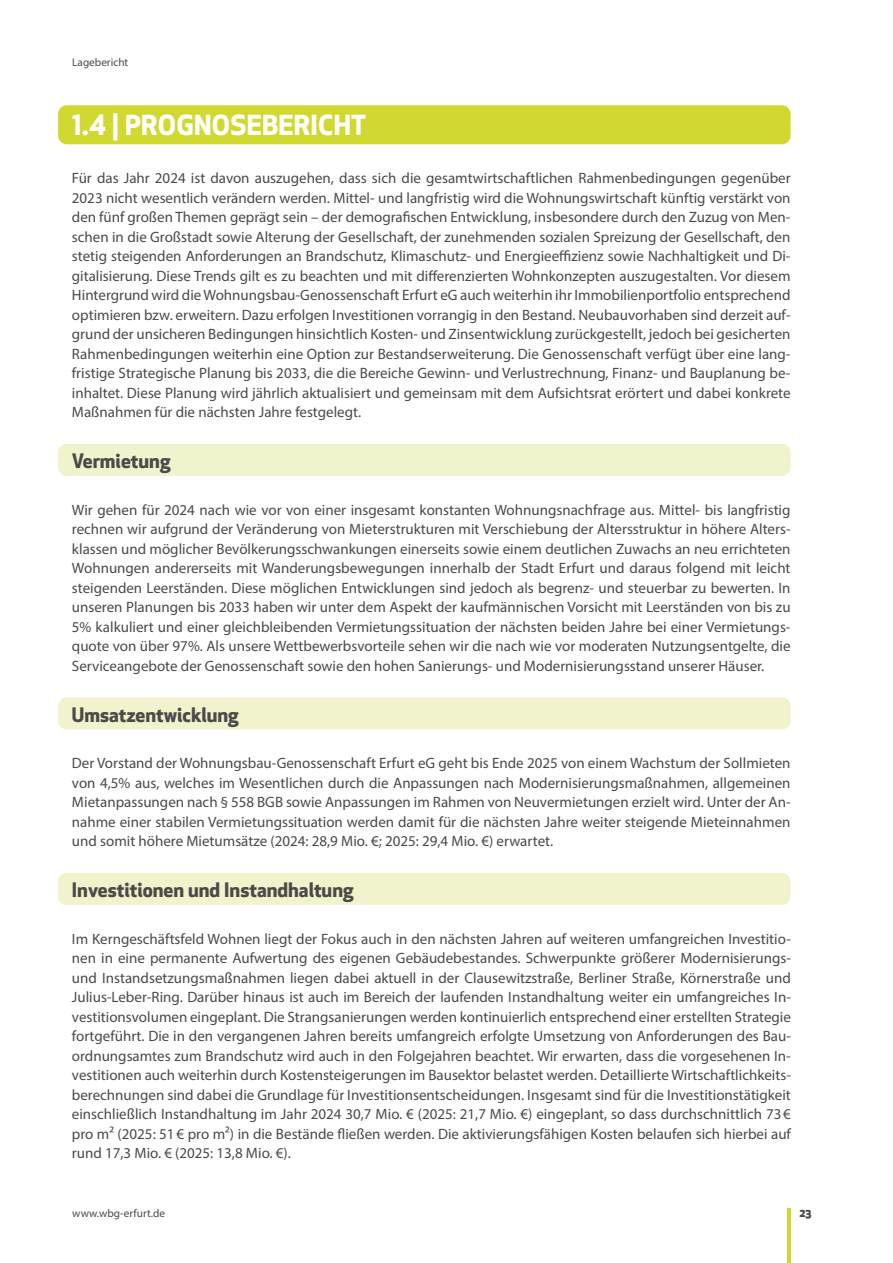
<style>
.page{position:relative;width:893px;height:1263px;background:#fff}
.page>*{position:absolute;margin:0;border:0;box-sizing:border-box;transform-origin:0 0}
.t1{font:700 27px "Apex New";letter-spacing:.01em;color:#fff}
.t2{font:700 19.5px "Apex New";color:#4a4a49}
.t3{font:15px/19.5px "Myriad Pro";color:#4a4a49;text-align:justify}
.t4{font:11.25px "Myriad Pro";color:#4b4a49}
.t5{font:11.25px "Myriad Pro";color:#4a4a49}
.t6{font:800 11.25px "Apex New";color:#4a4a49}
</style>
<div class="page">
<hr style="left:787px;top:1208px;width:4px;height:55px;background:#d1d830">
<div style="left:58px;top:105px;width:733px;height:39px;background:#d1d830;border-radius:9px"></div>
<div style="left:58px;top:444px;width:733px;height:32px;background:#f1f3cd;border-radius:9px"></div>
<div style="left:58px;top:697px;width:733px;height:32px;background:#f1f3cd;border-radius:9px"></div>
<div style="left:58px;top:873px;width:733px;height:32px;background:#f1f3cd;border-radius:9px"></div>
<p class="t5" style="left:72px;top:56px;width:58px">Lagebericht</p>
<h1 class="t1" style="left:72px;top:106px;width:295px">1.4 | PROGNOSEBERICHT</h1>
<p class="t3" style="left:72px;top:168px;width:720px">Für das Jahr 2024 ist davon auszugehen, dass sich die gesamtwirtschaftlichen Rahmenbedingungen gegenüber 2023 nicht wesentlich verändern werden. Mittel- und langfristig wird die Wohnungswirtschaft künftig verstärkt von den fünf großen Themen geprägt sein – der demografischen Entwicklung, insbesondere durch den Zuzug von Men&shy;schen in die Großstadt sowie Alterung der Gesellschaft, der zunehmenden sozialen Spreizung der Gesellschaft, den stetig steigenden Anforderungen an Brandschutz, Klimaschutz- und Energieeffizienz sowie Nachhaltigkeit und Di&shy;gitalisierung. Diese Trends gilt es zu beachten und mit differenzierten Wohnkonzepten auszugestalten. Vor diesem Hintergrund wird die Wohnungsbau-Genossenschaft Erfurt eG auch weiterhin ihr Immobilienportfolio entsprechend optimieren bzw. erweitern. Dazu erfolgen Investitionen vorrangig in den Bestand. Neubauvorhaben sind derzeit auf&shy;grund der unsicheren Bedingungen hinsichtlich Kosten- und Zinsentwicklung zurückgestellt, jedoch bei gesicherten Rahmenbedingungen weiterhin eine Option zur Bestandserweiterung. Die Genossenschaft verfügt über eine lang&shy;fristige Strategische Planung bis 2033, die die Bereiche Gewinn- und Verlustrechnung, Finanz- und Bauplanung be&shy;inhaltet. Diese Planung wird jährlich aktualisiert und gemeinsam mit dem Aufsichtsrat erörtert und dabei konkrete Maßnahmen für die nächsten Jahre festgelegt.</p>
<h2 class="t2" style="left:72px;top:447px;width:100px">Vermietung</h2>
<p class="t3" style="left:72px;top:500px;width:720px">Wir gehen für 2024 nach wie vor von einer insgesamt konstanten Wohnungsnachfrage aus. Mittel- bis langfristig rechnen wir aufgrund der Veränderung von Mieterstrukturen mit Verschiebung der Altersstruktur in höhere Alters&shy;klassen und möglicher Bevölkerungsschwankungen einerseits sowie einem deutlichen Zuwachs an neu errichteten Wohnungen andererseits mit Wanderungsbewegungen innerhalb der Stadt Erfurt und daraus folgend mit leicht steigenden Leerständen. Diese möglichen Entwicklungen sind jedoch als begrenz- und steuerbar zu bewerten. In unseren Planungen bis 2033 haben wir unter dem Aspekt der kaufmännischen Vorsicht mit Leerständen von bis zu 5% kalkuliert und einer gleichbleibenden Vermietungssituation der nächsten beiden Jahre bei einer Vermietungs&shy;quote von über 97%. Als unsere Wettbewerbsvorteile sehen wir die nach wie vor moderaten Nutzungsentgelte, die Serviceangebote der Genossenschaft sowie den hohen Sanierungs- und Modernisierungsstand unserer Häuser.</p>
<h2 class="t2" style="left:72px;top:701px;width:168px">Umsatzentwicklung</h2>
<p class="t3" style="left:72px;top:753px;width:720px">Der Vorstand der Wohnungsbau-Genossenschaft Erfurt eG geht bis Ende 2025 von einem Wachstum der Sollmieten von 4,5% aus, welches im Wesentlichen durch die Anpassungen nach Modernisierungsmaßnahmen, allgemeinen Mietanpassungen nach § 558 BGB sowie Anpassungen im Rahmen von Neuvermietungen erzielt wird. Unter der An&shy;nahme einer stabilen Vermietungssituation werden damit für die nächsten Jahre weiter steigende Mieteinnahmen und somit höhere Mietumsätze (2024: 28,9 Mio. €; 2025: 29,4 Mio. €) erwartet.</p>
<h2 class="t2" style="left:72px;top:876px;width:283px">Investitionen und Instandhaltung</h2>
<p class="t3" style="left:72px;top:929px;width:720px">Im Kerngeschäftsfeld Wohnen liegt der Fokus auch in den nächsten Jahren auf weiteren umfangreichen Investitio&shy;nen in eine permanente Aufwertung des eigenen Gebäudebestandes. Schwerpunkte größerer Modernisierungs&shy;und Instandsetzungsmaßnahmen liegen dabei aktuell in der Clausewitzstraße, Berliner Straße, Körnerstraße und Julius-Leber-Ring. Darüber hinaus ist auch im Bereich der laufenden Instandhaltung weiter ein umfangreiches In&shy;vestitionsvolumen eingeplant. Die Strangsanierungen werden kontinuierlich entsprechend einer erstellten Strategie fortgeführt. Die in den vergangenen Jahren bereits umfangreich erfolgte Umsetzung von Anforderungen des Bau&shy;ordnungsamtes zum Brandschutz wird auch in den Folgejahren beachtet. Wir erwarten, dass die vorgesehenen In&shy;vestitionen auch weiterhin durch Kostensteigerungen im Bausektor belastet werden. Detaillierte Wirtschaftlichkeits&shy;berechnungen sind dabei die Grundlage für Investitionsentscheidungen. Insgesamt sind für die Investitionstätigkeit einschließlich Instandhaltung im Jahr 2024 30,7 Mio. € (2025: 21,7 Mio. €) eingeplant, so dass durchschnittlich 73€ pro m² (2025: 51€ pro m²) in die Bestände fließen werden. Die aktivierungsfähigen Kosten belaufen sich hierbei auf rund 17,3 Mio. € (2025: 13,8 Mio. €).</p>
<p class="t4" style="left:72px;top:1206px;width:94px">www.wbg-erfurt.de</p>
<p class="t6" style="left:799px;top:1205px;width:14px">23</p>
</div>
